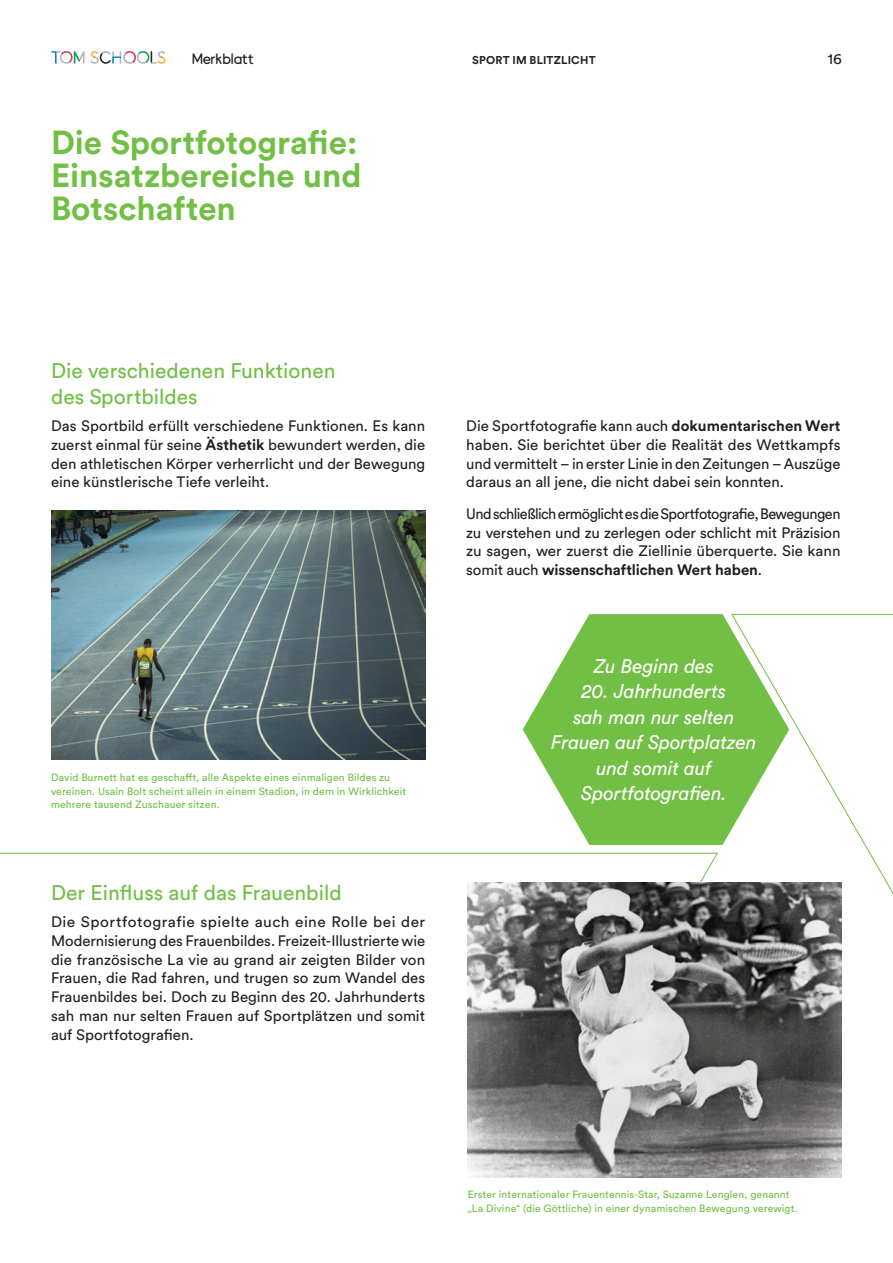
<style>
.page{position:relative;width:893px;height:1263px;background:#fff}
.page>*{position:absolute;margin:0;border:0;box-sizing:border-box;transform-origin:0 0}
.t1{font:700 33px/33px "Circular Std";color:#71bf44}
.t2{font:21px/25.5px "Circular Std";color:#71bf44}
.t3{font:italic 19.5px/25.5px "Circular Std";letter-spacing:-.01em;color:#fff;text-align:center}
.t4{font:15px/18.8px "Circular Std";color:#231f20;text-align:justify}
.t5{font:15px "TOM";letter-spacing:-.03em;color:#231f20}
.t6{font:700 11.25px "Circular Std";letter-spacing:.02em;color:#231f20}
.t7{font:10.5px/13.5px "Circular Std";letter-spacing:.01em;color:#71bf44}
.s1{font-weight:700}
</style>
<div class="page">
<svg style="left:523px;top:614px;width:207px;height:231px;fill:#71bf44"></svg>
<svg style="left:0;top:852px;width:719px;height:271px"></svg>
<svg style="left:730px;top:613px;width:163px;height:565px"></svg>
<img style="left:51px;top:510px;width:374px;height:250px">
<img style="left:468px;top:883px;width:374px;height:294px">
<svg style="left:51px;top:51px;width:115px;height:13px"></svg>
<p class="t5" style="left:191px;top:49px;width:63px">Merkblatt</p>
<p class="t6" style="left:472px;top:53px;width:125px">SPORT IM BLITZLICHT</p>
<p class="t4" style="left:828px;top:49px;width:16px">16</p>
<h1 class="t1" style="left:51px;top:125px;width:312px">Die Sportfotografie:<br>Einsatzbereiche und<br>Botschaften</h1>
<h2 class="t2" style="left:51px;top:358px;width:286px">Die verschiedenen Funktionen des Sportbildes</h2>
<p class="t4" style="left:51px;top:416px;width:376px">Das Sportbild erfüllt verschiedene Funktionen. Es kann zuerst einmal für seine <span class="s1">Ästhetik</span> bewundert werden, die den athletischen Körper verherrlicht und der Bewegung eine künstlerische Tiefe verleiht.</p>
<p class="t7" style="left:51px;top:770px;width:357px">David Burnett hat es geschafft, alle Aspekte eines einmaligen Bildes zu vereinen. Usain Bolt scheint allein in einem Stadion, in dem in Wirklichkeit mehrere tausend Zuschauer sitzen.</p>
<h2 class="t2" style="left:51px;top:879px;width:292px">Der Einfluss auf das Frauenbild</h2>
<p class="t4" style="left:51px;top:912px;width:376px">Die Sportfotografie spielte auch eine Rolle bei der Modernisierung des Frauenbildes. Freizeit-Illustrierte wie die französische La vie au grand air zeigten Bilder von Frauen, die Rad fahren, und trugen so zum Wandel des Frauenbildes bei. Doch zu Beginn des 20. Jahrhunderts sah man nur selten Frauen auf Sportplätzen und somit auf Sportfotografien.</p>
<p class="t4" style="left:466px;top:416px;width:376px">Die Sportfotografie kann auch <span class="s1">dokumentarischen Wert </span>haben. Sie berichtet über die Realität des Wettkampfs und vermittelt – in erster Linie in den Zeitungen – Auszüge daraus an all jene, die nicht dabei sein konnten.</p>
<p class="t4" style="left:466px;top:504px;width:376px">Und schließlich ermöglicht es die Sportfotografie, Bewegungen zu verstehen und zu zerlegen oder schlicht mit Präzision zu sagen, wer zuerst die Ziellinie überquerte. Sie kann somit auch <span class="s1">wissenschaftlichen Wert haben</span>.</p>
<h3 class="t3" style="left:594px;top:653px;width:122px">Zu Beginn des</h3>
<h3 class="t3" style="left:551px;top:678px;width:207px">20. Jahrhunderts<br>sah man nur selten<br>Frauen auf Sportplatzen und somit auf<br>Sportfotografien.</h3>
<p class="t7" style="left:468px;top:1188px;width:331px">Erster internationaler Frauentennis-Star, Suzanne Lenglen, genannt „La Divine“ (die Göttliche) in einer dynamischen Bewegung verewigt.</p>
</div>
